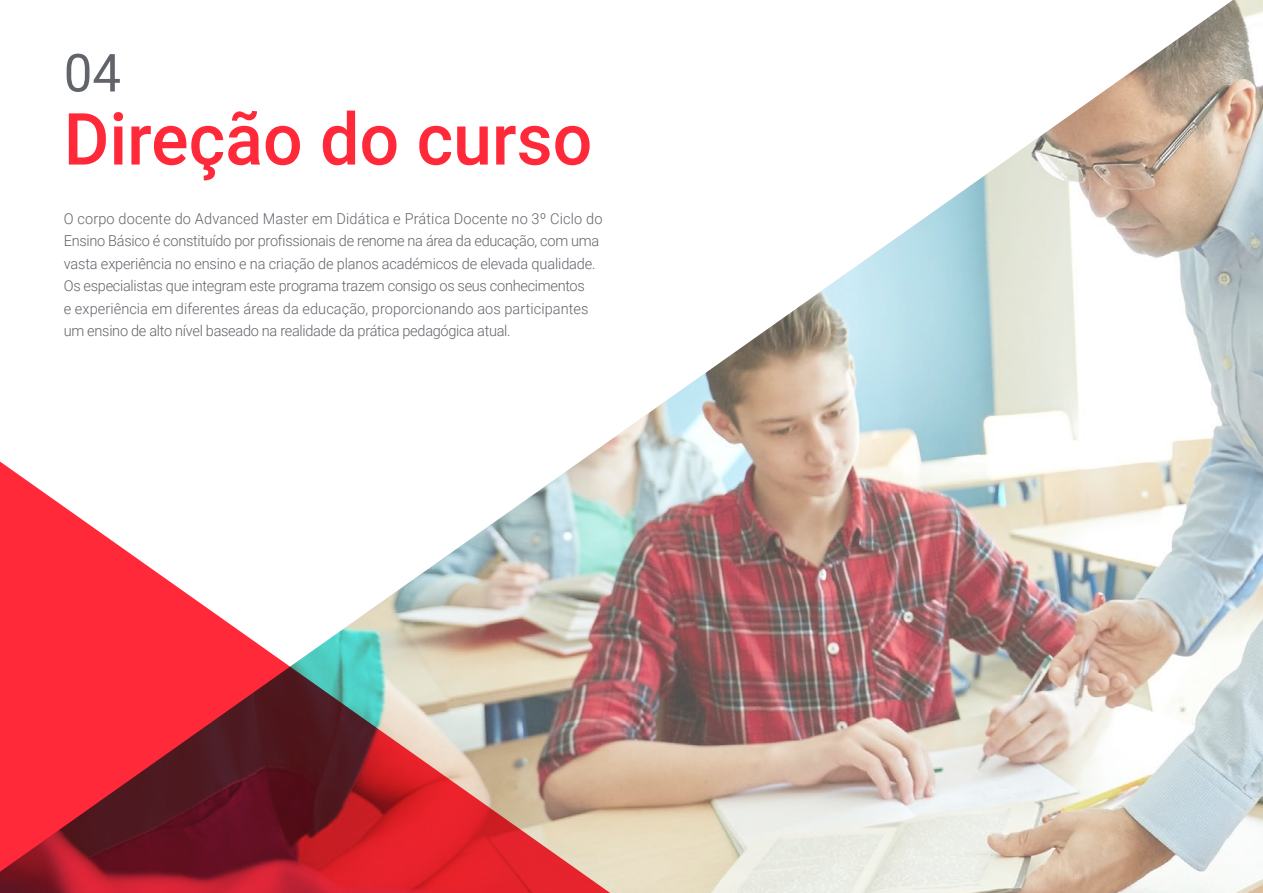
<style>
.page{position:relative;width:1263px;height:893px;background:#fff}
.page>*{position:absolute;margin:0;border:0;box-sizing:border-box;transform-origin:0 0}
.t1{font:500 72px "Roboto";color:#ff293a}
.t2{font:52.5px "Roboto";color:#61646a}
.t3{font:300 15px/22.5px "Roboto";letter-spacing:-.015em;color:#61646a}
</style>
<div class="page">
<img style="left:602px;top:0;width:661px;height:893px">
<img style="left:0;top:446px;width:640px;height:447px">
<h2 class="t2" style="left:64px;top:36px;width:59px">04</h2>
<h1 class="t1" style="left:64px;top:89px;width:530px">Direção do curso</h1>
<p class="t3" style="left:64px;top:207px;width:540px">O corpo docente do Advanced Master em Didática e Prática Docente no 3º Ciclo do Ensino Básico é constituído por profissionais de renome na área da educação, com uma vasta experiência no ensino e na criação de planos académicos de elevada qualidade.<br>Os especialistas que integram este programa trazem consigo os seus conhecimentos<br>e experiência em diferentes áreas da educação, proporcionando aos participantes um ensino de alto nível baseado na realidade da prática pedagógica atual.</p>
</div>
